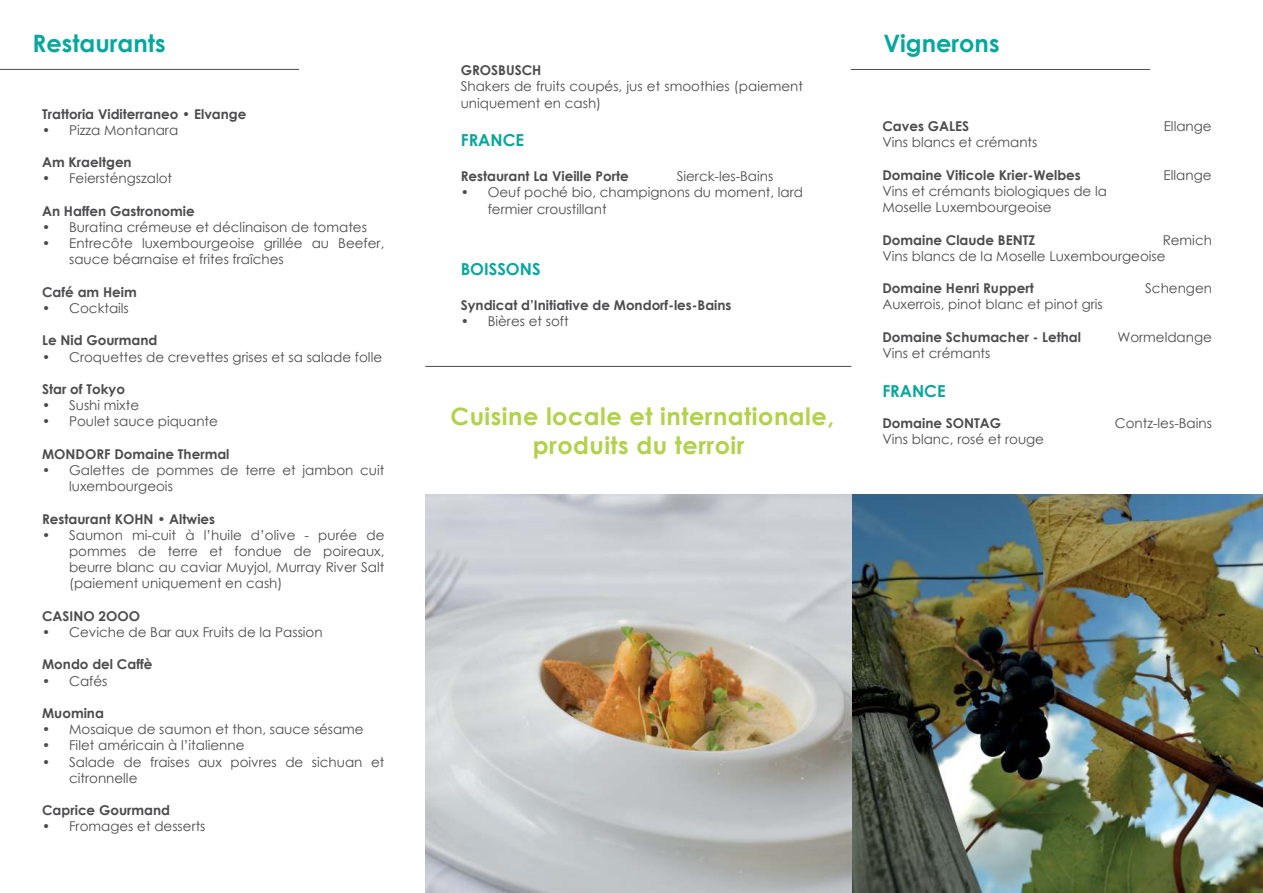
<style>
.page{position:relative;width:1263px;height:893px;background:#fff}
.page>*{position:absolute;margin:0;border:0;box-sizing:border-box;transform-origin:0 0}
.t1{font:700 24px/28.8px "Century Gothic";letter-spacing:.02em;color:#b1d249;text-align:center}
.t2{font:700 24px "Century Gothic";color:#07a79d}
.t3{font:700 16.5px "Century Gothic";color:#07a79d}
.t4{font:13.5px/16.2px "Century Gothic";color:#4c4c4e}
.t5{font:700 13.5px "Century Gothic";color:#4c4c4e}
</style>
<div class="page">
<hr style="left:0;top:69px;width:299px;height:1px;background:#4c4c4e">
<hr style="left:851px;top:69px;width:299px;height:1px;background:#4c4c4e">
<img style="left:425px;top:494px;width:838px;height:399px">
<hr style="left:425px;top:366px;width:426px;height:1px;background:#4c4c4e">
<h1 class="t2" style="left:33px;top:32px;width:134px">Restaurants</h1>
<p class="t5" style="left:42px;top:107px;width:206px">Trattoria Viditerraneo • Elvange</p>
<p class="t4" style="left:42px;top:123px;width:138px">• Pizza Montanara</p>
<p class="t5" style="left:42px;top:156px;width:91px">Am Kraeltgen</p>
<p class="t4" style="left:42px;top:171px;width:132px">• Feiersténgszalot</p>
<p class="t5" style="left:42px;top:205px;width:154px">An Haffen Gastronomie</p>
<p class="t4" style="left:42px;top:220px;width:326px">• Buratina crémeuse et déclinaison de tomates</p>
<p class="t4" style="left:69px;top:236px;width:317px;text-indent:-27px">• Entrecôte luxembourgeoise grillée au Beefer, sauce béarnaise et frites fraîches</p>
<p class="t5" style="left:42px;top:286px;width:96px">Café am Heim</p>
<p class="t4" style="left:42px;top:301px;width:88px">• Cocktails</p>
<p class="t5" style="left:42px;top:334px;width:117px">Le Nid Gourmand</p>
<p class="t4" style="left:42px;top:350px;width:341px">• Croquettes de crevettes grises et sa salade folle</p>
<p class="t5" style="left:42px;top:383px;width:84px">Star of Tokyo</p>
<p class="t4" style="left:42px;top:398px;width:99px">• Sushi mixte</p>
<p class="t4" style="left:42px;top:414px;width:177px">• Poulet sauce piquante</p>
<p class="t5" style="left:42px;top:448px;width:189px">MONDORF Domaine Thermal</p>
<p class="t4" style="left:69px;top:463px;width:317px;text-indent:-27px">• Galettes de pommes de terre et jambon cuit luxembourgeois</p>
<p class="t5" style="left:42px;top:512px;width:175px">Restaurant KOHN • Altwies</p>
<p class="t4" style="left:69px;top:528px;width:317px;text-align:justify;text-indent:-27px">• Saumon mi-cuit à l’huile d’olive - purée de pommes de terre et fondue de poireaux, beurre blanc au caviar Muyjol, Murray River Salt (paiement uniquement en cash)</p>
<p class="t5" style="left:42px;top:610px;width:100px">CASINO 2OOO</p>
<p class="t4" style="left:42px;top:625px;width:282px">• Ceviche de Bar aux Fruits de la Passion</p>
<p class="t5" style="left:42px;top:658px;width:112px">Mondo del Caffè</p>
<p class="t4" style="left:42px;top:674px;width:67px">• Cafés</p>
<p class="t5" style="left:42px;top:707px;width:63px">Muomina</p>
<p class="t4" style="left:42px;top:722px;width:323px">• Mosaique de saumon et thon, sauce sésame</p>
<p class="t4" style="left:42px;top:738px;width:204px">• Filet américain à l’italienne</p>
<p class="t4" style="left:69px;top:755px;width:317px;text-indent:-27px">• Salade de fraises aux poivres de sichuan et citronnelle</p>
<p class="t5" style="left:42px;top:804px;width:129px">Caprice Gourmand</p>
<p class="t4" style="left:42px;top:819px;width:165px">• Fromages et desserts</p>
<p class="t5" style="left:461px;top:64px;width:82px">GROSBUSCH</p>
<p class="t4" style="left:461px;top:79px;width:344px">Shakers de fruits coupés, jus et smoothies (paiement uniquement en cash)</p>
<p class="t3" style="left:461px;top:132px;width:65px">FRANCE</p>
<p class="t5" style="left:461px;top:170px;width:169px">Restaurant La Vieille Porte</p>
<p class="t4" style="left:677px;top:169px;width:98px">Sierck-les-Bains</p>
<p class="t4" style="left:488px;top:185px;width:317px;text-indent:-27px">• Oeuf poché bio, champignons du moment, lard fermier croustillant</p>
<p class="t3" style="left:461px;top:262px;width:81px">BOISSONS</p>
<p class="t5" style="left:461px;top:299px;width:272px">Syndicat d’Initiative de Mondorf-les-Bains</p>
<p class="t4" style="left:461px;top:314px;width:110px">• Bières et soft</p>
<h1 class="t1" style="left:450px;top:403px;width:385px">Cuisine locale et internationale, produits du terroir</h1>
<h1 class="t2" style="left:883px;top:32px;width:118px">Vignerons</h1>
<p class="t5" style="left:882px;top:120px;width:88px">Caves GALES</p>
<p class="t4" style="left:1164px;top:119px;width:49px">Ellange</p>
<p class="t4" style="left:882px;top:135px;width:157px">Vins blancs et crémants</p>
<p class="t5" style="left:882px;top:169px;width:200px">Domaine Viticole Krier-Welbes</p>
<p class="t4" style="left:1164px;top:168px;width:49px">Ellange</p>
<p class="t4" style="left:882px;top:184px;width:226px">Vins et crémants biologiques de la<br>Moselle Luxembourgeoise</p>
<p class="t5" style="left:882px;top:234px;width:154px">Domaine Claude BENTZ</p>
<p class="t4" style="left:882px;top:233px;width:331px;text-indent:280px">Remich<br>Vins blancs de la Moselle Luxembourgeoise</p>
<p class="t5" style="left:882px;top:282px;width:153px">Domaine Henri Ruppert</p>
<p class="t4" style="left:1145px;top:281px;width:68px">Schengen</p>
<p class="t4" style="left:882px;top:297px;width:222px">Auxerrois, pinot blanc et pinot gris</p>
<p class="t5" style="left:882px;top:331px;width:200px">Domaine Schumacher - Lethal</p>
<p class="t4" style="left:1117px;top:330px;width:96px">Wormeldange</p>
<p class="t4" style="left:882px;top:346px;width:109px">Vins et crémants</p>
<p class="t3" style="left:882px;top:384px;width:65px">FRANCE</p>
<p class="t5" style="left:882px;top:417px;width:120px">Domaine SONTAG</p>
<p class="t4" style="left:1115px;top:416px;width:99px">Contz-les-Bains</p>
<p class="t4" style="left:882px;top:432px;width:163px">Vins blanc, rosé et rouge</p>
</div>
